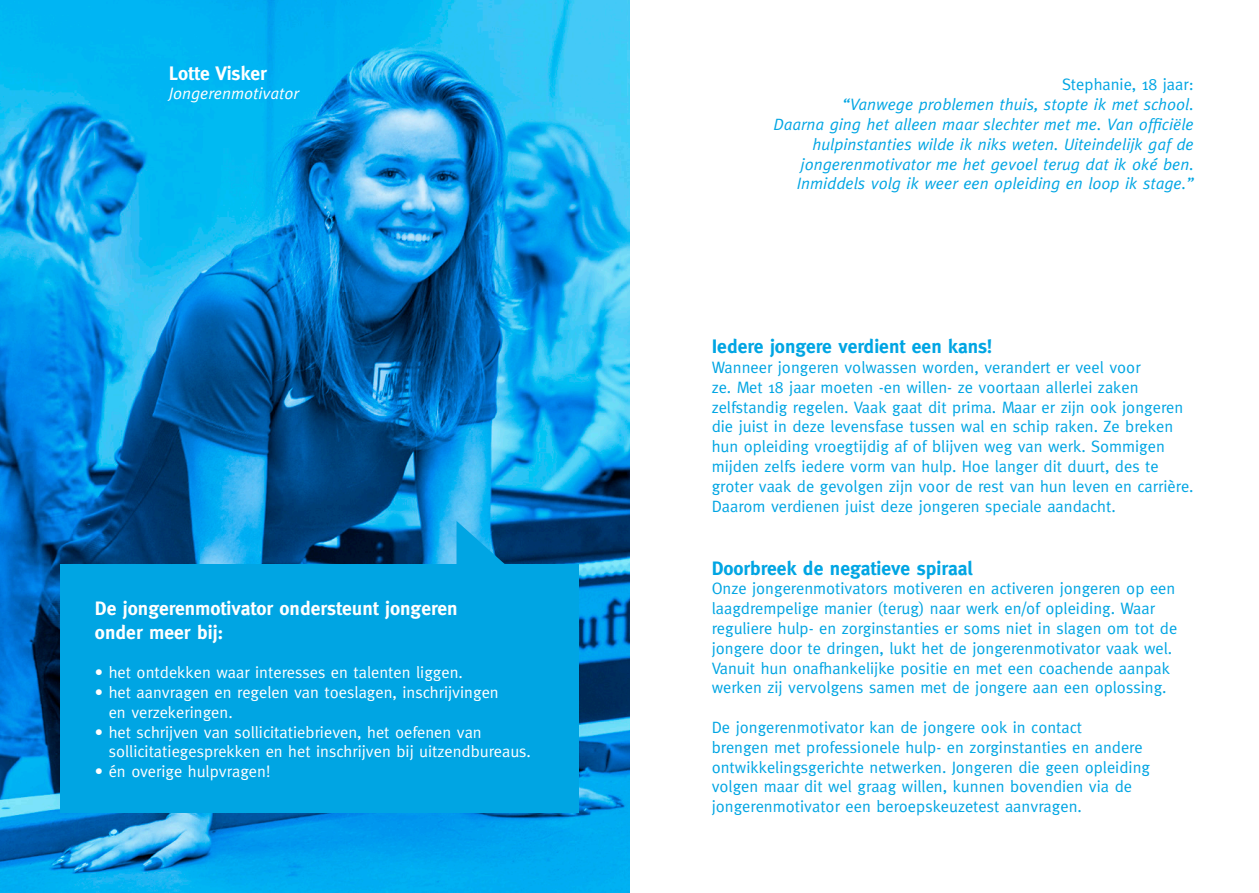
<style>
.page{position:relative;width:1259px;height:893px;background:#fff}
.page>*{position:absolute;margin:0;border:0;box-sizing:border-box;transform-origin:0 0}
.t1{font:700 19.5px "Meta";color:#fff}
.t2{font:700 19.5px "Meta";color:#00a5e3}
.t3{font:16.5px/19.8px "Meta";color:#00a5e3}
.t4{font:16.5px/19.8px "Meta";color:#fff}
.t5{font:italic 16.5px/19.8px "Meta";color:#00a5e3;text-align:right}
.t6{font:italic 16.5px "Meta";color:#fff}
</style>
<div class="page">
<img style="left:0;top:0;width:629px;height:893px">
<div style="left:60px;top:565px;width:518px;height:248px;background:#00a5e3"></div>
<svg style="left:456px;top:521px;width:52px;height:44px;background:#0b8dc8"></svg>
<p class="t1" style="left:169px;top:62px;width:100px">Lotte Visker</p>
<p class="t6" style="left:169px;top:84px;width:132px">Jongerenmotivator</p>
<p class="t1" style="left:95px;top:597px;width:364px">De jongerenmotivator ondersteunt jongeren</p>
<p class="t1" style="left:95px;top:620px;width:130px">onder meer bij:</p>
<p class="t4" style="left:95px;top:662px;width:369px">• het ontdekken waar interesses en talenten liggen.</p>
<p class="t4" style="left:109px;top:682px;width:391px;text-indent:-14px">• het aanvragen en regelen van toeslagen, inschrijvingen en verzekeringen.</p>
<p class="t4" style="left:109px;top:722px;width:424px;text-indent:-14px">• het schrijven van sollicitatiebrieven, het oefenen van sollicitatiegesprekken en het inschrijven bij uitzendbureaus.</p>
<p class="t4" style="left:95px;top:761px;width:177px">• én overige hulpvragen!</p>
<p class="t3" style="left:1062px;top:74px;width:133px">Stephanie, 18 jaar:</p>
<p class="t5" style="left:842px;top:94px;width:353px">“Vanwege problemen thuis, stopte ik met school.</p>
<p class="t5" style="left:773px;top:114px;width:422px">Daarna ging het alleen maar slechter met me. Van officiële hulpinstanties wilde ik niks weten. Uiteindelijk gaf de jongerenmotivator me het gevoel terug dat ik oké ben.<br>Inmiddels volg ik weer een opleiding en loop ik stage.”</p>
<p class="t2" style="left:711px;top:335px;width:282px">Iedere jongere verdient een kans!</p>
<p class="t3" style="left:711px;top:357px;width:483px">Wanneer jongeren volwassen worden, verandert er veel voor<br>ze. Met 18 jaar moeten -en willen- ze voortaan allerlei zaken zelfstandig regelen. Vaak gaat dit prima. Maar er zijn ook jongeren die juist in deze levensfase tussen wal en schip raken. Ze breken hun opleiding vroegtijdig af of blijven weg van werk. Sommigen mijden zelfs iedere vorm van hulp. Hoe langer dit duurt, des te groter vaak de gevolgen zijn voor de rest van hun leven en carrière.<br>Daarom verdienen juist deze jongeren speciale aandacht.</p>
<p class="t2" style="left:711px;top:557px;width:262px">Doorbreek de negatieve spiraal</p>
<p class="t3" style="left:711px;top:579px;width:467px">Onze jongerenmotivators motiveren en activeren jongeren op een laagdrempelige manier (terug) naar werk en/of opleiding. Waar reguliere hulp- en zorginstanties er soms niet in slagen om tot de jongere door te dringen, lukt het de jongerenmotivator vaak wel.<br>Vanuit hun onafhankelijke positie en met een coachende aanpak werken zij vervolgens samen met de jongere aan een oplossing.</p>
<p class="t3" style="left:711px;top:717px;width:440px">De jongerenmotivator kan de jongere ook in contact<br>brengen met professionele hulp- en zorginstanties en andere ontwikkelingsgerichte netwerken. Jongeren die geen opleiding volgen maar dit wel graag willen, kunnen bovendien via de jongerenmotivator een beroepskeuzetest aanvragen.</p>
</div>
